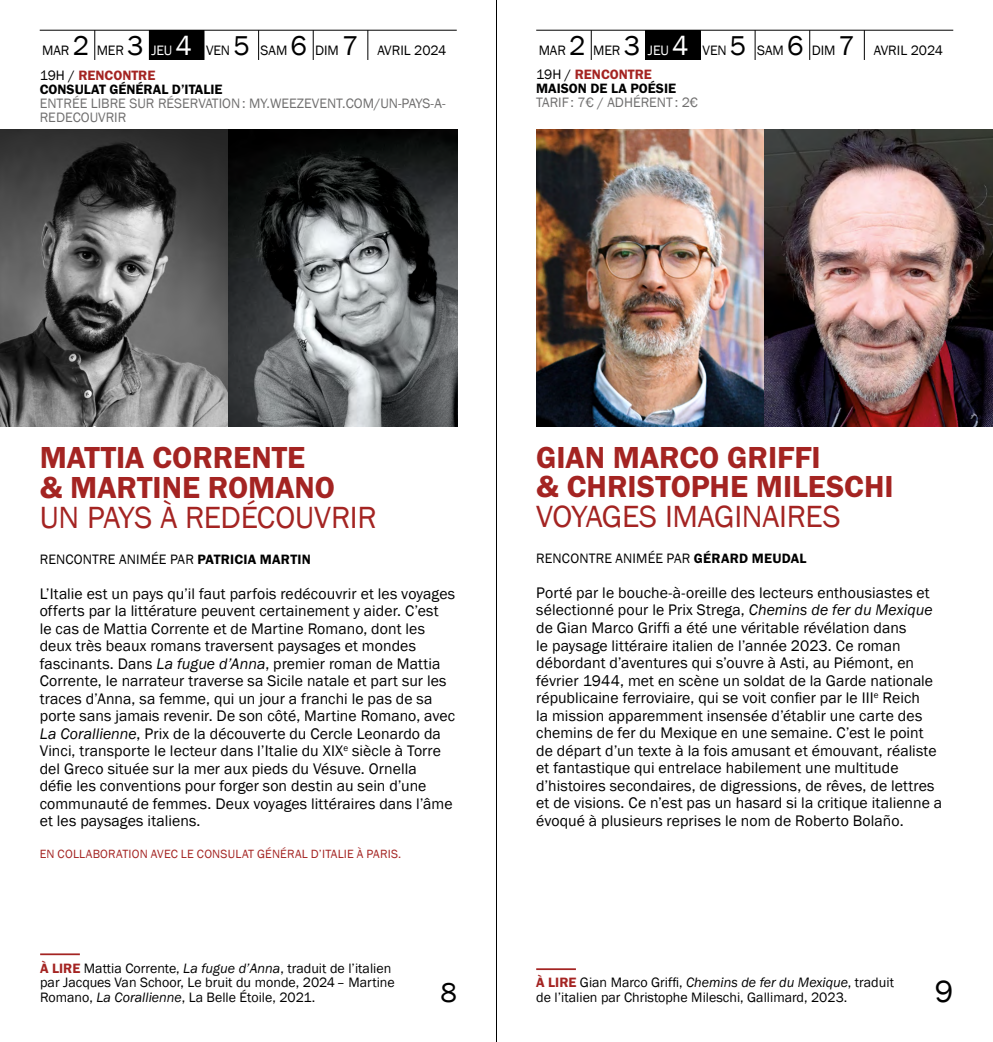
<style>
.page{position:relative;width:993px;height:1042px;background:#fff}
.page>*{position:absolute;margin:0;border:0;box-sizing:border-box;transform-origin:0 0}
.t1{font:31.5px/29.8px "Franklin Gothic URW Dem";color:#a42422}
.t2{font:31.5px "Franklin Gothic";letter-spacing:-.015em;color:#a42422}
.t3{font:31.5px "Franklin Gothic";color:#000}
.t4{font:28px "Franklin Gothic";color:#000}
.t5{font:15.75px/17.5px "Franklin Gothic";letter-spacing:.005em;color:#000}
.t6{font:14px/14.9px "Franklin Gothic";color:#000}
.t7{font:14px/14px "Franklin Gothic";color:#706f6f}
.t8{font:14px/14px "Franklin Gothic URW Dem";color:#000}
.t9{font:12.25px "Franklin Gothic";letter-spacing:.015em;color:#a42422}
.s1{font-size:28px}
.s2{color:#fff}
.s3{font-size:28px;color:#fff}
.s4{font-family:"Franklin Gothic"}
.s5{color:#a42422}
.s6{font-family:"Franklin Gothic URW Dem"}
.s7{font-style:italic}
.s8{font-family:"Franklin Gothic URW Dem";color:#a42422}
</style>
<div class="page">
<hr style="left:536px;top:968px;width:39px;height:2px;background:#a42422">
<img style="left:536px;top:129px;width:228px;height:298px">
<img style="left:764px;top:129px;width:228px;height:298px">
<div style="left:645px;top:30px;width:54px;height:30px;background:#000"></div>
<hr style="left:699px;top:30px;width:1px;height:30px;background:#000">
<hr style="left:590px;top:30px;width:1px;height:30px;background:#000">
<hr style="left:754px;top:30px;width:1px;height:30px;background:#000">
<hr style="left:809px;top:30px;width:1px;height:30px;background:#000">
<hr style="left:536px;top:30px;width:416px;height:1px;background:#000">
<hr style="left:863px;top:30px;width:1px;height:30px;background:#000">
<hr style="left:40px;top:953px;width:40px;height:2px;background:#a42422">
<img style="left:0;top:129px;width:229px;height:298px">
<svg style="left:229px;top:129px;width:228px;height:298px;background:#505354"></svg>
<div style="left:149px;top:30px;width:54px;height:30px;background:#000"></div>
<hr style="left:203px;top:30px;width:1px;height:30px;background:#000">
<hr style="left:94px;top:30px;width:1px;height:30px;background:#000">
<hr style="left:258px;top:30px;width:1px;height:30px;background:#000">
<hr style="left:313px;top:30px;width:1px;height:30px;background:#000">
<hr style="left:40px;top:30px;width:416px;height:1px;background:#000">
<hr style="left:367px;top:30px;width:1px;height:30px;background:#000">
<hr style="left:496px;top:0;width:1px;height:1042px;background:#000">
<p class="t6" style="left:42px;top:43px;width:405px">MAR <span class="s1">2</span> MER <span class="s1">3</span> <span class="s2">JEU</span> <span class="s3">4</span> VEN <span class="s1">5</span> SAM <span class="s1">6</span> DIM <span class="s1">7</span> AVRIL 2024</p>
<p class="t8" style="left:40px;top:68px;width:184px"><span class="s4">19H /</span> <span class="s5">RENCONTRE<br></span>CONSULAT GÉNÉRAL D’ITALIE</p>
<p class="t7" style="left:40px;top:96px;width:407px">ENTRÉE LIBRE SUR RÉSERVATION: MY.WEEZEVENT.COM/UN-PAYS-A-<br>REDECOUVRIR</p>
<p class="t6" style="left:538px;top:43px;width:405px">MAR <span class="s1">2</span> MER <span class="s1">3</span> <span class="s2">JEU</span> <span class="s3">4</span> VEN <span class="s1">5</span> SAM <span class="s1">6</span> DIM <span class="s1">7</span> AVRIL 2024</p>
<p class="t8" style="left:536px;top:67px;width:141px"><span class="s4">19H /</span> <span class="s5">RENCONTRE<br></span>MAISON DE LA POÉSIE</p>
<p class="t7" style="left:536px;top:96px;width:163px">TARIF: 7€ / ADHÉRENT : 2€</p>
<h1 class="t1" style="left:40px;top:442px;width:297px">MATTIA CORRENTE &amp; MARTINE ROMANO</h1>
<h1 class="t2" style="left:40px;top:498px;width:338px">UN PAYS À REDÉCOUVRIR</h1>
<p class="t6" style="left:40px;top:552px;width:272px">RENCONTRE ANIMÉE PAR <span class="s6">PATRICIA MARTIN</span></p>
<p class="t5" style="left:40px;top:585px;width:417px">L’Italie est un pays qu’il faut parfois redécouvrir et les voyages offerts par la littérature peuvent certainement y aider. C’est<br>le cas de Mattia Corrente et de Martine Romano, dont les deux très beaux romans traversent paysages et mondes fascinants. Dans <span class="s7">La fugue d’Anna</span>, premier roman de Mattia Corrente, le narrateur traverse sa Sicile natale et part sur les traces d’Anna, sa femme, qui un jour a franchi le pas de sa porte sans jamais revenir. De son côté, Martine Romano, avec <span class="s7">La Corallienne</span>, Prix de la découverte du Cercle Leonardo da Vinci, transporte le lecteur dans l’Italie du XIX<sup>e</sup> siècle à Torre del Greco située sur la mer aux pieds du Vésuve. Ornella<br>défie les conventions pour forger son destin au sein d’une communauté de femmes. Deux voyages littéraires dans l’âme et les paysages italiens.</p>
<p class="t9" style="left:40px;top:846px;width:363px">EN COLLABORATION AVEC LE CONSULAT GÉNÉRAL D’ITALIE À PARIS.</p>
<h1 class="t1" style="left:536px;top:442px;width:359px">GIAN MARCO GRIFFI<br>&amp; CHRISTOPHE MILESCHI</h1>
<h1 class="t2" style="left:536px;top:497px;width:306px">VOYAGES IMAGINAIRES</h1>
<p class="t6" style="left:536px;top:551px;width:272px">RENCONTRE ANIMÉE PAR <span class="s6">GÉRARD MEUDAL</span></p>
<p class="t5" style="left:536px;top:584px;width:407px">Porté par le bouche-à-oreille des lecteurs enthousiastes et sélectionné pour le Prix Strega, <span class="s7">Chemins de fer du Mexique </span>de Gian Marco Griffi a été une véritable révélation dans<br>le paysage littéraire italien de l’année 2023. Ce roman débordant d’aventures qui s’ouvre à Asti, au Piémont, en février 1944, met en scène un soldat de la Garde nationale républicaine ferroviaire, qui se voit confier par le III<sup>e</sup> Reich<br>la mission apparemment insensée d’établir une carte des chemins de fer du Mexique en une semaine. C’est le point de départ d’un texte à la fois amusant et émouvant, réaliste et fantastique qui entrelace habilement une multitude d’histoires secondaires, de digressions, de rêves, de lettres et de visions. Ce n’est pas un hasard si la critique italienne a évoqué à plusieurs reprises le nom de Roberto Bolaño.</p>
<p class="t6" style="left:40px;top:960px;width:356px"><span class="s8">À LIRE</span> Mattia Corrente, <span class="s7">La fugue d’Anna</span>, traduit de l’italien par Jacques Van Schoor, Le bruit du monde, 2024– Martine<br>Romano, <span class="s7">La Corallienne</span>, La Belle Étoile, 2021.</p>
<p class="t6" style="left:536px;top:975px;width:359px"><span class="s8">À LIRE</span> Gian Marco Griffi, <span class="s7">Chemins de fer du Mexique</span>, traduit de l’italien par Christophe Mileschi, Gallimard, 2023.</p>
<h2 class="t4" style="left:440px;top:975px;width:18px">8</h2>
<h1 class="t3" style="left:934px;top:972px;width:20px">9</h1>
</div>
